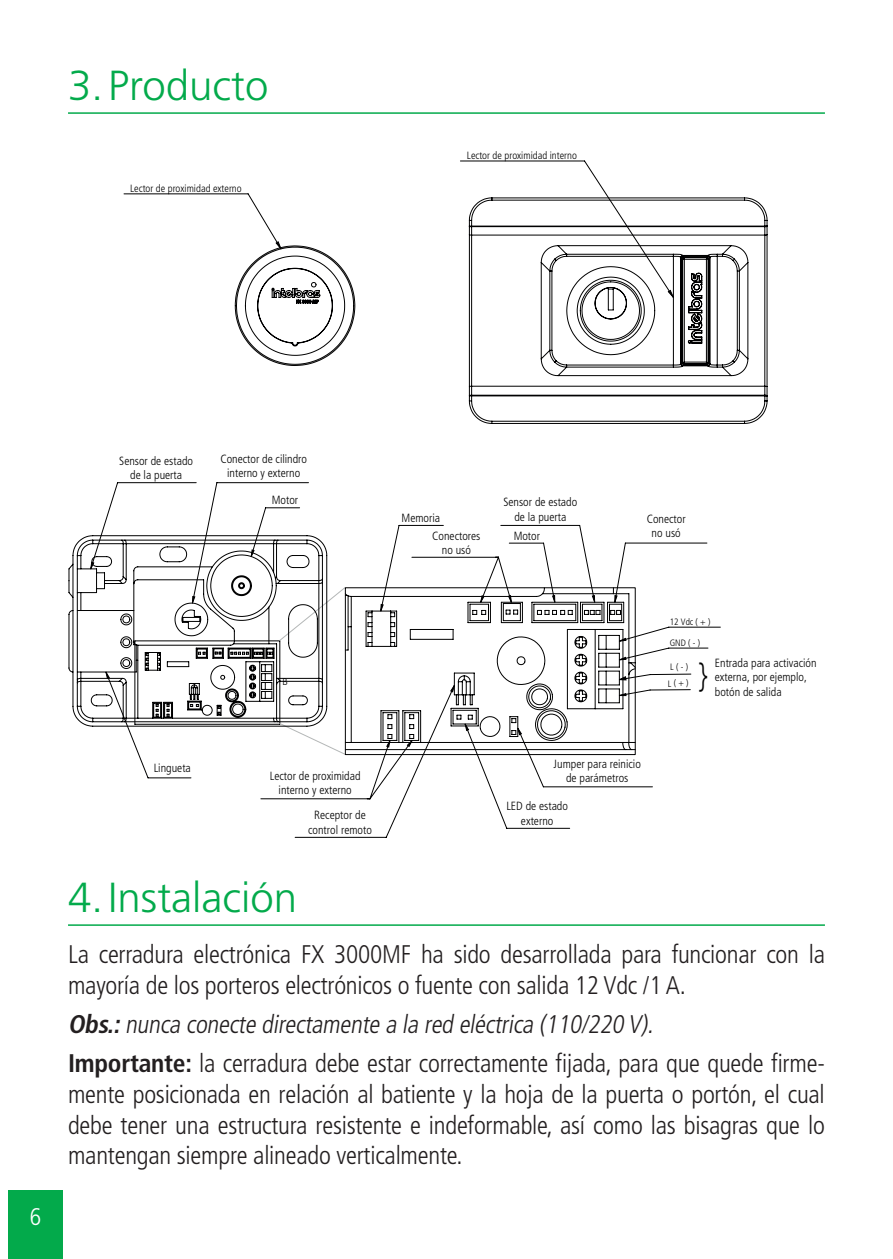
<style>
.page{position:relative;width:893px;height:1259px;background:#fff}
.page>*{position:absolute;margin:0;border:0;box-sizing:border-box;transform-origin:0 0}
.t1{font:300 42px "Frutiger LT Std";color:#03aa4b}
.t2{font:30.6px "Verdana";color:#000001;scale:.56 1}
._0__Corpo_de_texto{font:300 condensed 25.5px/30.6px "Frutiger LT Std";letter-spacing:-.01em;color:#231f20}
._0__Corpo_de_texto-2{font:italic 300 condensed 25.5px "Frutiger LT Std";color:#231f20}
.t3{font:300 condensed 24px "Frutiger LT Std";color:#fff}
.t4{font:300 condensed 12px/14.4px "Frutiger LT Std";color:#000001;text-align:center}
.t5{font:300 condensed 10.5px "Frutiger LT Std";color:#000001}
.t6{font:300 condensed 9.3px "Frutiger LT Std";color:#000001}
.t7{font:9.3px "Century Gothic";color:#000001}
.s1{font-weight:700}
</style>
<div class="page">
<div style="left:9px;top:1191px;width:54px;height:68px;background:#03aa4b"></div>
<hr style="left:68px;top:112px;width:757px;height:2px;background:#03aa4b">
<hr style="left:68px;top:924px;width:757px;height:2px;background:#03aa4b">
<svg style="left:124px;top:160px;width:485px;height:81px"></svg>
<hr style="left:890px;top:134px;width:1px;height:294px;background:#b5b7b8">
<hr style="left:119px;top:649px;width:655px;height:1px;background:#b5b7b8">
<hr style="left:119px;top:134px;width:1px;height:294px;background:#b5b7b8">
<hr style="left:119px;top:134px;width:655px;height:1px;background:#b5b7b8">
<hr style="left:892px;top:134px;width:1px;height:294px;background:#b5b7b8">
<hr style="left:119px;top:660px;width:655px;height:1px;background:#b5b7b8">
<svg style="left:469px;top:197px;width:299px;height:227px"></svg>
<svg style="left:235px;top:241px;width:439px;height:125px"></svg>
<svg style="left:90px;top:482px;width:631px;height:356px"></svg>
<svg style="left:279px;top:747px;width:66px;height:8px"></svg>
<svg style="left:91px;top:550px;width:535px;height:197px"></svg>
<svg style="left:68px;top:535px;width:259px;height:191px"></svg>
<svg style="left:345px;top:750px;width:291px;height:5px"></svg>
<svg style="left:345px;top:587px;width:291px;height:163px"></svg>
<p class="t1" style="left:68px;top:61px;width:202px">3.Producto</p>
<p class="t5" style="left:130px;top:182px;width:113px">Lector de proximidad externo</p>
<p class="t5" style="left:467px;top:150px;width:111px">Lector de proximidad interno</p>
<p class="t3" style="left:30px;top:1203px;width:13px">6</p>
<p class="t4" style="left:119px;top:453px;width:75px">Sensor de estado de la puerta</p>
<p class="t4" style="left:154px;top:761px;width:39px">Lingueta</p>
<p class="t4" style="left:220px;top:452px;width:88px">Conector de cilindro interno y externo</p>
<p class="t4" style="left:272px;top:493px;width:28px">Motor</p>
<p class="t7" style="left:283px;top:675px;width:7px">B</p>
<p class="t4" style="left:503px;top:495px;width:75px">Sensor de estado de la puerta</p>
<p class="t4" style="left:402px;top:510px;width:40px">Memoria</p>
<p class="t4" style="left:647px;top:512px;width:41px">Conector no usó</p>
<p class="t4" style="left:432px;top:529px;width:50px">Conectores no usó</p>
<p class="t4" style="left:514px;top:529px;width:28px">Motor</p>
<p class="t6" style="left:670px;top:616px;width:42px">12 Vdc ( + )</p>
<p class="t6" style="left:670px;top:637px;width:32px">GND ( - )</p>
<p class="t6" style="left:668px;top:677px;width:22px">L( + )</p>
<p class="t4" style="left:715px;top:656px;width:103px;text-align:left">Entrada para activación externa, por ejemplo, botón de salida</p>
<p class="t2" style="left:698px;top:653px;width:21px">}</p>
<p class="t6" style="left:670px;top:662px;width:20px">L ( - )</p>
<p class="t4" style="left:554px;top:756px;width:89px">Jumper para reinicio de parámetros</p>
<p class="t4" style="left:270px;top:768px;width:92px">Lector de proximidad interno y externo</p>
<p class="t4" style="left:308px;top:808px;width:65px">Receptor de control remoto</p>
<p class="t4" style="left:506px;top:799px;width:63px">LED de estado externo</p>
<p class="t1" style="left:68px;top:873px;width:231px">4.Instalación</p>
<p class="_0__Corpo_de_texto" style="left:68px;top:939px;width:758px">La cerradura electrónica FX 3000MF ha sido desarrollada para funcionar con la mayoría de los porteros electrónicos o fuente con salida 12 Vdc /1 A.</p>
<p class="_0__Corpo_de_texto-2" style="left:68px;top:1010px;width:591px"><span class="s1">Obs.:</span>nunca conecte directamente a la red eléctrica (110/220 V).</p>
<p class="_0__Corpo_de_texto" style="left:68px;top:1048px;width:758px;text-align:justify"><span class="s1">Importante:</span> la cerradura debe estar correctamente fijada, para que quede firme&shy;mente posicionada en relación al batiente y la hoja de la puerta o portón, el cual debe tener una estructura resistente e indeformable, así como las bisagras que lo mantengan siempre alineado verticalmente.</p>
</div>
